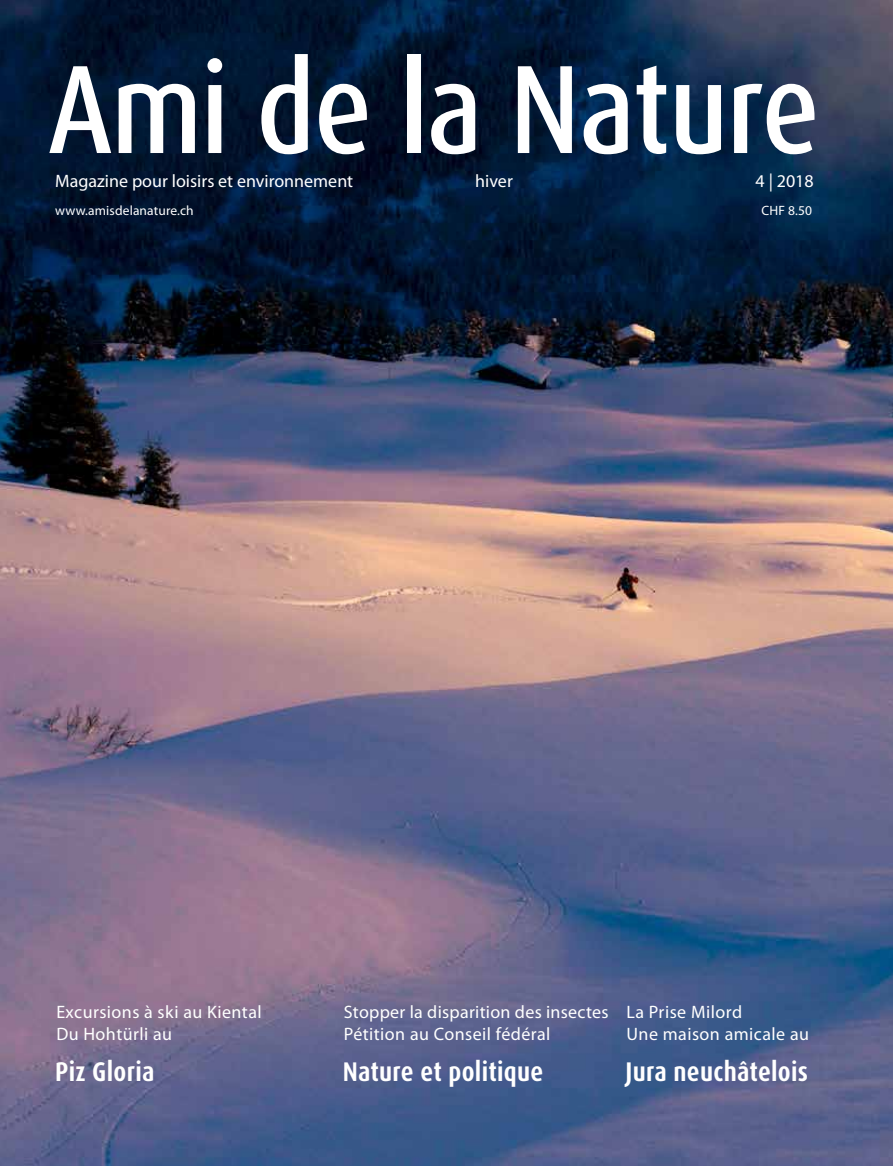
<style>
.page{position:relative;width:893px;height:1166px;background:#fff}
.page>*{position:absolute;margin:0;border:0;box-sizing:border-box;transform-origin:0 0}
.t1{font:500 condensed 126px "Dax OT";letter-spacing:-.01em;color:#fff}
.t2{font:700 condensed 27px "Dax OT";letter-spacing:.01em;color:#fff}
.t3{font:18px/21.6px "Myriad Pro";letter-spacing:.02em;color:#fff}
.t4{font:18px "Myriad Pro";color:#fff}
.t5{font:13.5px "Myriad Pro";letter-spacing:.01em;color:#fff}
</style>
<div class="page">
<img style="left:0;top:0;width:893px;height:1165px">
<h1 class="t1" style="left:48px;top:29px;width:774px">Ami de la Nature</h1>
<p class="t4" style="left:55px;top:170px;width:299px">Magazine pour loisirs et environnement</p>
<p class="t3" style="left:475px;top:170px;width:39px">hiver</p>
<p class="t3" style="left:756px;top:170px;width:60px">4 | 2018</p>
<p class="t5" style="left:55px;top:202px;width:140px">www.amisdelanature.ch</p>
<p class="t5" style="left:762px;top:202px;width:52px">CHF 8.50</p>
<p class="t3" style="left:56px;top:1000px;width:207px">Excursions à ski au Kiental<br>Du Hohtürli au</p>
<h2 class="t2" style="left:55px;top:1053px;width:101px">Piz Gloria</h2>
<p class="t3" style="left:344px;top:1000px;width:266px">Stopper la disparition des insectes<br>Pétition au Conseil fédéral</p>
<h2 class="t2" style="left:343px;top:1053px;width:202px">Nature et politique</h2>
<p class="t3" style="left:626px;top:1000px;width:184px">La Prise Milord<br>Une maison amicale au</p>
<h2 class="t2" style="left:625px;top:1053px;width:184px">Jura neuchâtelois</h2>
</div>
